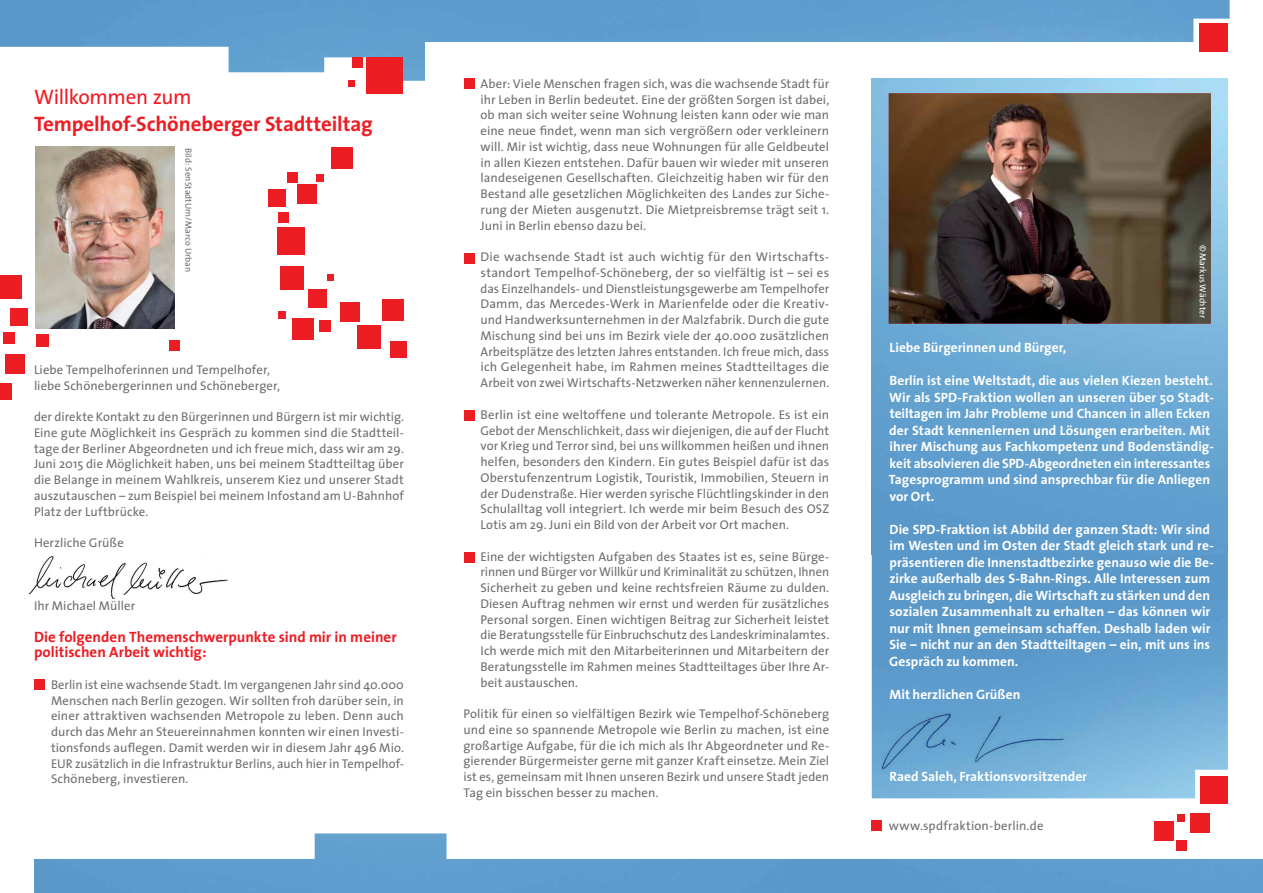
<style>
.page{position:relative;width:1263px;height:893px;background:#fff}
.page>*{position:absolute;margin:0;border:0;box-sizing:border-box;transform-origin:0 0}
.t1{font:700 21px "The Sans";letter-spacing:-.005em;color:#ed1d24}
.t2{font:21px "The Sans";letter-spacing:-.02em;color:#ed1d24}
.t3{font:700 15px/15.8px "The Sans";color:#ed1d24}
.t4{font:700 13.5px/16.5px "The Sans";color:#fff}
.t5{font:12.75px/15.8px "The Sans";letter-spacing:.005em;color:#6d6e71;text-align:justify}
.t6{font:9px "The Sans";letter-spacing:.01em;color:#6d6e71}
.t7{font:9px "The Sans";letter-spacing:.005em;color:#fff}
</style>
<div class="page">
<img style="left:0;top:0;width:698px;height:81px">
<div style="left:698px;top:0;width:531px;height:42px;background:#619fce"></div>
<img style="left:34px;top:833px;width:770px;height:60px">
<div style="left:804px;top:859px;width:459px;height:34px;background:#5d9bcc"></div>
<div style="left:425px;top:42px;width:770px;height:53px;background:#fff"></div>
<div style="left:1199px;top:23px;width:29px;height:29px;background:#ed1d24"></div>
<div style="left:367px;top:57px;width:36px;height:37px;background:#ed1d24"></div>
<div style="left:5px;top:354px;width:19px;height:19px;background:#ed1d24"></div>
<div style="left:10px;top:308px;width:17px;height:17px;background:#ed1d24"></div>
<div style="left:4px;top:332px;width:11px;height:11px;background:#ed1d24"></div>
<div style="left:0;top:384px;width:12px;height:16px;background:#ed1d24"></div>
<div style="left:0;top:275px;width:21px;height:24px;background:#ed1d24"></div>
<div style="left:352px;top:57px;width:10px;height:11px;background:#ed1d24"></div>
<div style="left:348px;top:80px;width:7px;height:7px;background:#ed1d24"></div>
<div style="left:390px;top:341px;width:17px;height:16px;background:#ed1d24"></div>
<div style="left:382px;top:299px;width:22px;height:22px;background:#ed1d24"></div>
<div style="left:340px;top:302px;width:19px;height:19px;background:#ed1d24"></div>
<div style="left:308px;top:289px;width:19px;height:18px;background:#ed1d24"></div>
<div style="left:357px;top:325px;width:24px;height:24px;background:#ed1d24"></div>
<div style="left:292px;top:318px;width:21px;height:21px;background:#ed1d24"></div>
<div style="left:319px;top:321px;width:11px;height:11px;background:#ed1d24"></div>
<div style="left:278px;top:311px;width:8px;height:8px;background:#ed1d24"></div>
<div style="left:316px;top:174px;width:8px;height:8px;background:#ed1d24"></div>
<div style="left:280px;top:266px;width:23px;height:23px;background:#ed1d24"></div>
<div style="left:277px;top:227px;width:28px;height:28px;background:#ed1d24"></div>
<div style="left:268px;top:189px;width:17px;height:17px;background:#ed1d24"></div>
<div style="left:278px;top:212px;width:11px;height:10px;background:#ed1d24"></div>
<div style="left:297px;top:185px;width:20px;height:19px;background:#ed1d24"></div>
<div style="left:327px;top:274px;width:7px;height:7px;background:#ed1d24"></div>
<div style="left:331px;top:147px;width:22px;height:22px;background:#ed1d24"></div>
<div style="left:287px;top:172px;width:10px;height:10px;background:#ed1d24"></div>
<div style="left:36px;top:335px;width:13px;height:12px;background:#ed1d24"></div>
<div style="left:169px;top:340px;width:11px;height:11px;background:#ed1d24"></div>
<img style="left:35px;top:147px;width:139px;height:181px">
<img style="left:28px;top:556px;width:200px;height:43px">
<div style="left:464px;top:79px;width:11px;height:10px;background:#ed1d24"></div>
<div style="left:464px;top:410px;width:11px;height:11px;background:#ed1d24"></div>
<div style="left:464px;top:253px;width:11px;height:11px;background:#ed1d24"></div>
<div style="left:464px;top:552px;width:11px;height:11px;background:#ed1d24"></div>
<div style="left:34px;top:679px;width:11px;height:11px;background:#ed1d24"></div>
<div style="left:1200px;top:776px;width:28px;height:27px;background:#ed1d24"></div>
<div style="left:1190px;top:813px;width:19px;height:20px;background:#ed1d24"></div>
<div style="left:1177px;top:814px;width:8px;height:8px;background:#ed1d24"></div>
<div style="left:1154px;top:821px;width:19px;height:19px;background:#ed1d24"></div>
<div style="left:1176px;top:841px;width:10px;height:10px;background:#ed1d24"></div>
<div style="left:872px;top:821px;width:10px;height:10px;background:#ed1d24"></div>
<img style="left:872px;top:555px;width:356px;height:243px">
<img style="left:872px;top:79px;width:356px;height:476px">
<img style="left:889px;top:93px;width:322px;height:231px">
<img style="left:874px;top:707px;width:200px;height:70px">
<h1 class="t2" style="left:34px;top:79px;width:159px">Willkommen zum</h1>
<h1 class="t1" style="left:34px;top:106px;width:340px">Tempelhof-Schöneberger Stadtteiltag</h1>
<p class="t6" style="left:196px;top:148px;width:126px;rotate:90deg">Bild: SenStadtUm/Marco Urban</p>
<p class="t5" style="left:34px;top:361px;width:248px">Liebe Tempelhoferinnen und Tempelhofer, liebe Schönebergerinnen und Schöneberger,</p>
<p class="t5" style="left:34px;top:409px;width:371px">der direkte Kontakt zu den Bürgerinnen und Bürgern ist mir wichtig.<br>Eine gute Möglichkeit ins Gespräch zu kommen sind die Stadtteil&shy;tage der Berliner Abgeordneten und ich freue mich, dass wir am 29.<br>Juni 2015 die Möglichkeit haben, uns bei meinem Stadtteiltag über die Belange in meinem Wahlkreis, unserem Kiez und unserer Stadt auszutauschen – zum Beispiel bei meinem Infostand am U-Bahnhof Platz der Luftbrücke.</p>
<p class="t5" style="left:34px;top:535px;width:91px">Herzliche Grüße</p>
<p class="t5" style="left:34px;top:598px;width:103px">Ihr Michael Müller</p>
<p class="t3" style="left:34px;top:628px;width:364px">Die folgenden Themenschwerpunkte sind mir in meiner politischen Arbeit wichtig:</p>
<p class="t5" style="left:51px;top:676px;width:354px">Berlin ist eine wachsende Stadt. Im vergangenen Jahr sind 40.000<br>Menschen nach Berlin gezogen. Wir sollten froh darüber sein, in einer attraktiven wachsenden Metropole zu leben. Denn auch durch das Mehr an Steuereinnahmen konnten wir einen Investi&shy;tionsfonds auflegen. Damit werden wir in diesem Jahr 496 Mio.<br>EUR zusätzlich in die Infrastruktur Berlins, auch hier in Tempelhof-Schöneberg, investieren.</p>
<p class="t5" style="left:480px;top:75px;width:350px">Aber: Viele Menschen fragen sich, was die wachsende Stadt für ihr Leben in Berlin bedeutet. Eine der größten Sorgen ist dabei, ob man sich weiter seine Wohnung leisten kann oder wie man eine neue findet, wenn man sich vergrößern oder verkleinern will. Mir ist wichtig, dass neue Wohnungen für alle Geldbeutel in allen Kiezen entstehen. Dafür bauen wir wieder mit unseren landeseigenen Gesellschaften. Gleichzeitig haben wir für den Bestand alle gesetzlichen Möglichkeiten des Landes zur Siche&shy;rung der Mieten ausgenutzt. Die Mietpreisbremse trägt seit 1.<br>Juni in Berlin ebenso dazu bei.</p>
<p class="t5" style="left:480px;top:249px;width:350px">Die wachsende Stadt ist auch wichtig für den Wirtschafts&shy;standort Tempelhof-Schöneberg, der so vielfältig ist – sei es das Einzelhandels- und Dienstleistungsgewerbe am Tempelhofer Damm, das Mercedes-Werk in Marienfelde oder die Kreativ&shy;und Handwerksunternehmen in der Malzfabrik. Durch die gute Mischung sind bei uns im Bezirk viele der 40.000 zusätzlichen Arbeitsplätze des letzten Jahres entstanden. Ich freue mich, dass ich Gelegenheit habe, im Rahmen meines Stadtteiltages die Arbeit von zwei Wirtschafts-Netzwerken näher kennenzulernen.</p>
<p class="t5" style="left:480px;top:406px;width:350px">Berlin ist eine weltoffene und tolerante Metropole. Es ist ein Gebot der Menschlichkeit, dass wir diejenigen, die auf der Flucht vor Krieg und Terror sind, bei uns willkommen heißen und ihnen helfen, besonders den Kindern. Ein gutes Beispiel dafür ist das Oberstufenzentrum Logistik, Touristik, Immobilien, Steuern in der Dudenstraße. Hier werden syrische Flüchtlingskinder in den Schulalltag voll integriert. Ich werde mir beim Besuch des OSZ Lotis am 29. Juni ein Bild von der Arbeit vor Ort machen.</p>
<p class="t5" style="left:480px;top:548px;width:350px">Eine der wichtigsten Aufgaben des Staates ist es, seine Bürge&shy;rinnen und Bürger vor Willkür und Kriminalität zu schützen, Ihnen Sicherheit zu geben und keine rechtsfreien Räume zu dulden.<br>Diesen Auftrag nehmen wir ernst und werden für zusätzliches Personal sorgen. Einen wichtigen Beitrag zur Sicherheit leistet die Beratungsstelle für Einbruchschutz des Landeskriminalamtes.<br>Ich werde mich mit den Mitarbeiterinnen und Mitarbeitern der Beratungsstelle im Rahmen meines Stadtteiltages über Ihre Ar&shy;beit austauschen.</p>
<p class="t5" style="left:463px;top:705px;width:367px">Politik für einen so vielfältigen Bezirk wie Tempelhof-Schöneberg und eine so spannende Metropole wie Berlin zu machen, ist eine großartige Aufgabe, für die ich mich als Ihr Abgeordneter und Re&shy;gierender Bürgermeister gerne mit ganzer Kraft einsetze. Mein Ziel ist es, gemeinsam mit Ihnen unseren Bezirk und unsere Stadt jeden Tag ein bisschen besser zu machen.</p>
<p class="t7" style="left:1210px;top:244px;width:75px;rotate:90deg">© Markus Wächter</p>
<p class="t4" style="left:890px;top:339px;width:178px">Liebe Bürgerinnen und Bürger,</p>
<p class="t4" style="left:889px;top:372px;width:326px">Berlin ist eine Weltstadt, die aus vielen Kiezen besteht.<br>Wir als SPD-Fraktion wollen an unseren über 50 Stadt&shy;teiltagen im Jahr Probleme und Chancen in allen Ecken der Stadt kennenlernen und Lösungen erarbeiten. Mit ihrer Mischung aus Fachkompetenz und Bodenständig&shy;keit absolvieren die SPD-Abgeordneten ein interessantes Tagesprogramm und sind ansprechbar für die Anliegen vor Ort.</p>
<p class="t4" style="left:889px;top:521px;width:326px">Die SPD-Fraktion ist Abbild der ganzen Stadt: Wir sind im Westen und im Osten der Stadt gleich stark und re&shy;präsentieren die Innenstadtbezirke genauso wie die Be&shy;zirke außerhalb des S-Bahn-Rings. Alle Interessen zum Ausgleich zu bringen, die Wirtschaft zu stärken und den sozialen Zusammenhalt zu erhalten – das können wir nur mit Ihnen gemeinsam schaffen. Deshalb laden wir Sie – nicht nur an den Stadtteiltagen – ein, mit uns ins Gespräch zu kommen.</p>
<p class="t4" style="left:889px;top:686px;width:132px">Mit herzlichen Grüßen</p>
<p class="t4" style="left:890px;top:768px;width:199px">Raed Saleh, Fraktionsvorsitzender</p>
<p class="t5" style="left:889px;top:817px;width:156px">www.spdfraktion-berlin.de</p>
</div>
